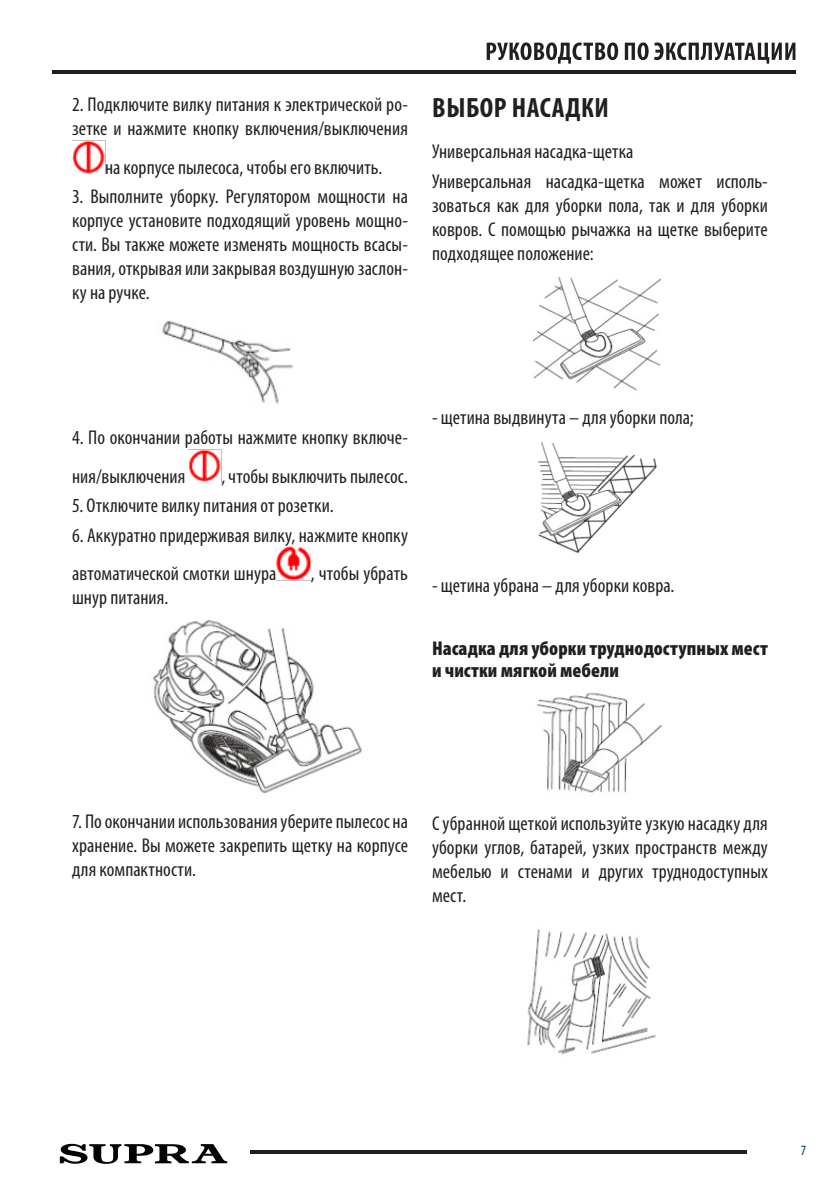
<style>
.page{position:relative;width:840px;height:1191px;background:#fff}
.page>*{position:absolute;margin:0;border:0;box-sizing:border-box;transform-origin:0 0}
.t1{font:700 condensed 28px "Myriad Pro";letter-spacing:.02em;color:#231f20}
.Основной_текст{font:condensed 20px/24px "Myriad Pro";letter-spacing:.005em;color:#231f20}
.Заголовки_таблиц{font:condensed 20px/24px "Myriad Pro";letter-spacing:.005em;color:#231f20;text-align:justify}
.Заголовки_таблиц-2{font:900 condensed 20px/22px "Myriad Pro";letter-spacing:.005em;color:#231f20}
.t2{font:condensed 14.2px "Myriad Pro";color:#013d59}
</style>
<div class="page">
<svg style="left:486px;top:42px;width:131px;height:22px"></svg>
<svg style="left:624px;top:42px;width:171px;height:22px"></svg>
<hr style="left:52px;top:70px;width:743px;height:3px;background:#231f20">
<hr style="left:249px;top:1150px;width:496px;height:4px;background:#231f20">
<svg style="left:60px;top:1143px;width:167px;height:20px"></svg>
<img style="left:72px;top:140px;width:33px;height:34px">
<img style="left:162px;top:320px;width:131px;height:84px">
<img style="left:188px;top:449px;width:33px;height:33px">
<img style="left:276px;top:546px;width:35px;height:34px">
<img style="left:153px;top:619px;width:210px;height:174px">
<img style="left:533px;top:277px;width:129px;height:114px">
<img style="left:538px;top:442px;width:119px;height:111px">
<img style="left:537px;top:692px;width:125px;height:101px">
<img style="left:527px;top:929px;width:129px;height:125px">
<p class="Основной_текст" style="left:72px;top:93px;width:337px">2. Подключите вилку питания к электрической ро&shy;зетке и нажмите кнопку включения/выключения</p>
<p class="Основной_текст" style="left:105px;top:155px;width:279px">на корпусе пылесоса, чтобы его включить.</p>
<p class="Основной_текст" style="left:72px;top:184px;width:337px;text-align:justify">3. Выполните уборку. Регулятором мощности на корпусе установите подходящий уровень мощно&shy;сти. Вы также можете изменять мощность всасы&shy;вания, открывая или закрывая воздушную заслон&shy;ку на ручке.</p>
<h1 class="t1" style="left:432px;top:91px;width:178px">ВЫБОР НАСАДКИ</h1>
<p class="Основной_текст" style="left:432px;top:140px;width:203px">Универсальная насадка-щетка</p>
<p class="Основной_текст" style="left:432px;top:169px;width:337px;text-align:justify">Универсальная насадка-щетка может исполь&shy;зоваться как для уборки пола, так и для уборки ковров. С помощью рычажка на щетке выберите подходящее положение:</p>
<p class="Основной_текст" style="left:72px;top:418px;width:337px;line-height:38.2px">4. По окончании работы нажмите кнопку включе&shy;ния/выключения</p>
<p class="Основной_текст" style="left:221px;top:464px;width:188px">, чтобы выключить пылесос.</p>
<p class="Основной_текст" style="left:72px;top:493px;width:263px">5. Отключите вилку питания от розетки.</p>
<p class="Основной_текст" style="left:72px;top:516px;width:337px;line-height:38.2px">6. Аккуратно придерживая вилку, нажмите кнопку автоматической смотки шнура</p>
<p class="Основной_текст" style="left:311px;top:561px;width:98px">, чтобы убрать</p>
<p class="Основной_текст" style="left:72px;top:585px;width:98px">шнур питания.</p>
<p class="Основной_текст" style="left:432px;top:405px;width:263px">- щетина выдвинута – для уборки пола;</p>
<p class="Основной_текст" style="left:432px;top:573px;width:244px">- щетина убрана – для уборки ковра.</p>
<p class="Заголовки_таблиц-2" style="left:432px;top:636px;width:337px">Насадка для уборки труднодоступных мест и чистки мягкой мебели</p>
<p class="Основной_текст" style="left:72px;top:808px;width:337px;text-align:justify">7. По окончании использования уберите пылесос на хранение. Вы можете закрепить щетку на корпусе для компактности.</p>
<p class="Заголовки_таблиц" style="left:432px;top:811px;width:337px">С убранной щеткой используйте узкую насадку для уборки углов, батарей, узких пространств между мебелью и стенами и других труднодоступных мест.</p>
<p class="t2" style="left:800px;top:1141px;width:7px">7</p>
</div>
